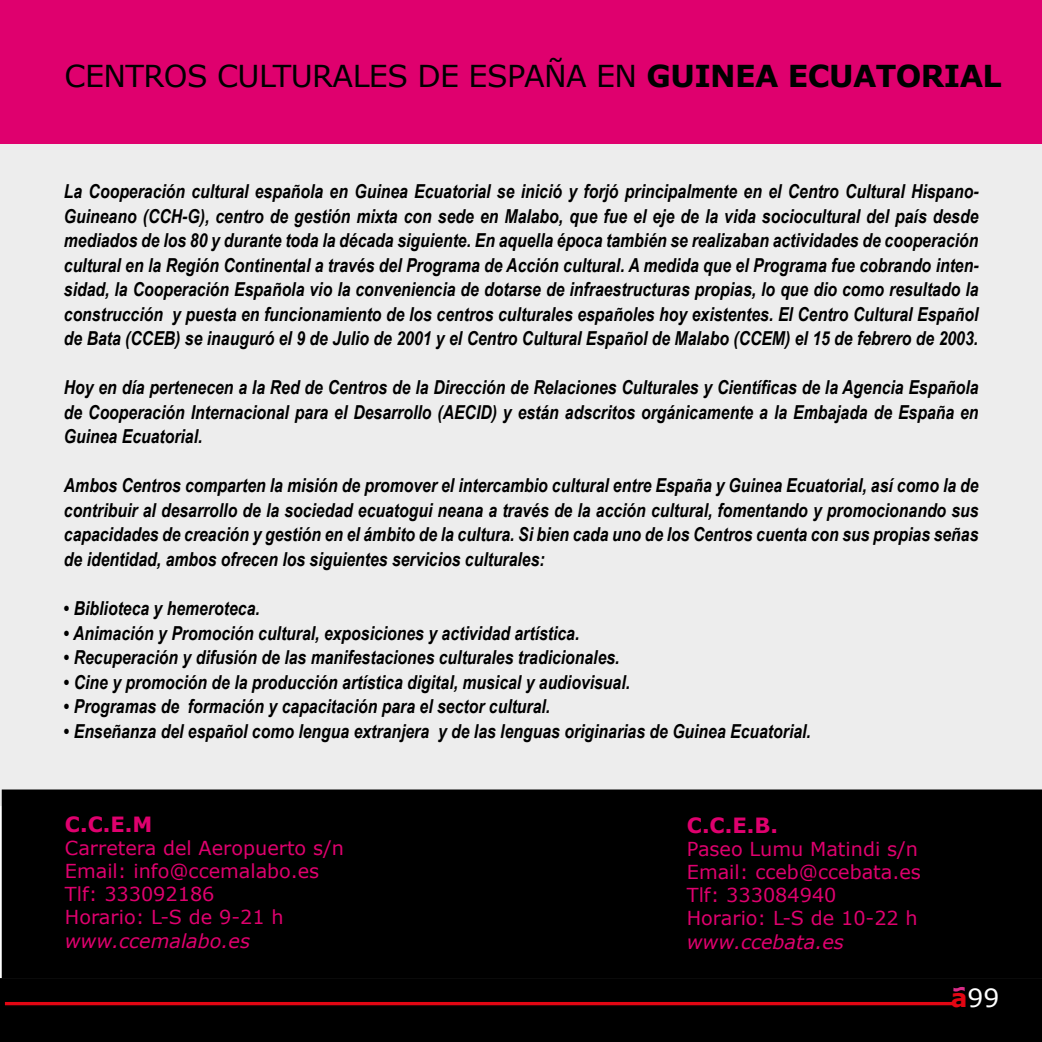
<style>
.page{position:relative;width:1042px;height:1042px;background:#fff}
.page>*{position:absolute;margin:0;border:0;box-sizing:border-box;transform-origin:0 0}
.t1{font:30.1px "Verdana";letter-spacing:-.02em;color:#000}
.t2{font:25.03px "Verdana";color:#fff}
.t3{font:700 21px "Verdana";color:#df006e}
.t4{font:italic 700 19.25px/24.5px "Arial Narrow";color:#000;text-align:justify}
.t5{font:19.25px/23.1px "Verdana";color:#df006e}
.t6{font:italic 19.25px "Verdana";color:#df006e}
.s1{font-weight:700}
.s2{font-weight:700;color:#e30613}
</style>
<div class="page">
<div style="left:0;top:978px;width:1042px;height:64px;background:#000"></div>
<div style="left:4px;top:1001px;width:951px;height:5px;background:#e30613"></div>
<div style="left:3px;top:1000px;width:952px;height:7px;border:2px solid #000"></div>
<svg style="left:953px;top:986px;width:11px;height:6px"></svg>
<div style="left:0;top:128px;width:1042px;height:677px;background:#ededed"></div>
<div style="left:2px;top:789px;width:1040px;height:189px;background:#000"></div>
<div style="left:0;top:0;width:1042px;height:144px;background:#df006e"></div>
<h1 class="t1" style="left:65px;top:55px;width:939px">CENTROS CULTURALES DE ESPAÑA EN <span class="s1">GUINEA ECUATORIAL</span></h1>
<p class="t4" style="left:64px;top:178px;width:916px">La Cooperación cultural española en Guinea Ecuatorial se inició y forjó principalmente en el Centro Cultural Hispano-Guineano (CCH-G), centro de gestión mixta con sede en Malabo, que fue el eje de la vida sociocultural del país desde mediados de los 80 y durante toda la década siguiente. En aquella época también se realizaban actividades de cooperación cultural en la Región Continental a través del Programa de Acción cultural. A medida que el Programa fue cobrando inten&shy;sidad, la Cooperación Española vio la conveniencia de dotarse de infraestructuras propias, lo que dio como resultado la construcción y puesta en funcionamiento de los centros culturales españoles hoy existentes. El Centro Cultural Español de Bata (CCEB) se inauguró el 9 de Julio de 2001 y el Centro Cultural Español de Malabo (CCEM) el 15 de febrero de 2003.</p>
<p class="t4" style="left:64px;top:374px;width:916px">Hoy en día pertenecen a la Red de Centros de la Dirección de Relaciones Culturales y Científicas de la Agencia Española de Cooperación Internacional para el Desarrollo (AECID) y están adscritos orgánicamente a la Embajada de España en Guinea Ecuatorial.</p>
<p class="t4" style="left:64px;top:472px;width:916px">Ambos Centros comparten la misión de promover el intercambio cultural entre España y Guinea Ecuatorial, así como la de contribuir al desarrollo de la sociedad ecuatogui neana a través de la acción cultural, fomentando y promocionando sus capacidades de creación y gestión en el ámbito de la cultura. Si bien cada uno de los Centros cuenta con sus propias señas de identidad, ambos ofrecen los siguientes servicios culturales:</p>
<p class="t4" style="left:64px;top:595px;width:197px">• Biblioteca y hemeroteca.</p>
<p class="t4" style="left:64px;top:619px;width:517px">• Animación y Promoción cultural, exposiciones y actividad artística.</p>
<p class="t4" style="left:64px;top:644px;width:557px">• Recuperación y difusión de las manifestaciones culturales tradicionales.</p>
<p class="t4" style="left:64px;top:668px;width:568px">• Cine y promoción de la producción artística digital, musical y audiovisual.</p>
<p class="t4" style="left:64px;top:693px;width:488px">• Programas de formación y capacitación para el sector cultural.</p>
<p class="t4" style="left:64px;top:717px;width:748px">• Enseñanza del español como lengua extranjera y de las lenguas originarias de Guinea Ecuatorial.</p>
<p class="t3" style="left:65px;top:809px;width:89px">C.C.E.M</p>
<p class="t5" style="left:65px;top:836px;width:281px">Carretera del Aeropuerto s/n<br>Email: info@ccemalabo.es<br>Tlf: 333092186<br>Horario: L-S de 9-21 h</p>
<p class="t6" style="left:65px;top:927px;width:187px">www.ccemalabo.es</p>
<p class="t3" style="left:687px;top:810px;width:93px">C.C.E.B.</p>
<p class="t5" style="left:687px;top:837px;width:236px">Paseo Lumu Matindi s/n<br>Email: cceb@ccebata.es<br>Tlf: 333084940<br>Horario: L-S de 10-22 h</p>
<p class="t6" style="left:687px;top:928px;width:159px">www.ccebata.es</p>
<h2 class="t2" style="left:951px;top:980px;width:50px"><span class="s2">a</span>99</h2>
</div>
